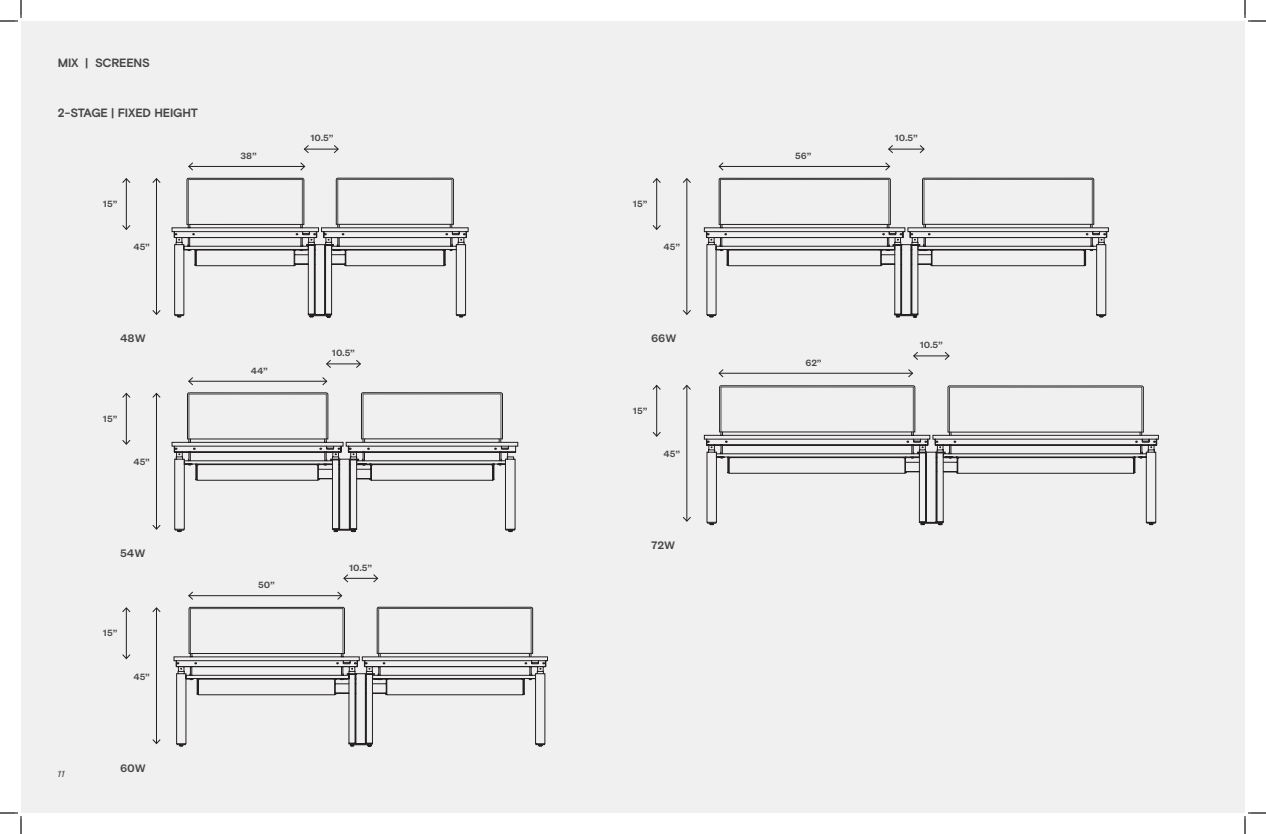
<style>
.page{position:relative;width:1266px;height:834px;background:#fff}
.page>*{position:absolute;margin:0;border:0;box-sizing:border-box;transform-origin:0 0}
.t1{font:700 12px "Basis Grotesque Pro";letter-spacing:-.015em;color:#464646}
.t2{font:500 12px "Founders Grotesk Text";color:#464646}
.t3{font:500 10px "Founders Grotesk Text";color:#464646}
.t4{font:italic 10px "Founders Grotesk Text";color:#464646}
</style>
<div class="page">
<div style="left:21px;top:21px;width:1224px;height:792px;background:#f0f0f0"></div>
<svg style="left:172px;top:178px;width:297px;height:140px"></svg>
<svg style="left:172px;top:392px;width:346px;height:140px"></svg>
<div style="left:363px;top:394px;width:138px;height:45px;border:1px solid #4e4f50"></div>
<svg style="left:174px;top:607px;width:374px;height:140px"></svg>
<div style="left:378px;top:608px;width:153px;height:45px;border:1px solid #4e4f50"></div>
<svg style="left:529px;top:653px;width:3px;height:4px"></svg>
<svg style="left:176px;top:607px;width:205px;height:138px"></svg>
<svg style="left:704px;top:178px;width:405px;height:140px"></svg>
<div style="left:924px;top:179px;width:169px;height:45px;border:1px solid #4e4f50"></div>
<svg style="left:1090px;top:224px;width:3px;height:4px"></svg>
<svg style="left:704px;top:385px;width:455px;height:140px"></svg>
<div style="left:949px;top:387px;width:193px;height:45px;border:1px solid #4e4f50"></div>
<svg style="left:706px;top:385px;width:246px;height:138px"></svg>
<hr style="left:126px;top:179px;width:1px;height:50px;background:#231f20">
<svg style="left:122px;top:178px;width:9px;height:6px"></svg>
<svg style="left:122px;top:224px;width:9px;height:6px"></svg>
<hr style="left:656px;top:179px;width:1px;height:50px;background:#231f20">
<svg style="left:652px;top:178px;width:9px;height:6px"></svg>
<svg style="left:652px;top:224px;width:9px;height:6px"></svg>
<hr style="left:656px;top:385px;width:1px;height:51px;background:#231f20">
<svg style="left:652px;top:384px;width:9px;height:7px"></svg>
<svg style="left:652px;top:431px;width:9px;height:6px"></svg>
<hr style="left:126px;top:393px;width:1px;height:51px;background:#231f20">
<svg style="left:122px;top:392px;width:9px;height:7px"></svg>
<svg style="left:122px;top:439px;width:9px;height:6px"></svg>
<hr style="left:126px;top:608px;width:1px;height:51px;background:#231f20">
<svg style="left:122px;top:607px;width:9px;height:6px"></svg>
<svg style="left:122px;top:653px;width:9px;height:7px"></svg>
<hr style="left:156px;top:179px;width:1px;height:135px;background:#231f20">
<svg style="left:152px;top:178px;width:9px;height:5px"></svg>
<svg style="left:152px;top:310px;width:9px;height:5px"></svg>
<hr style="left:686px;top:179px;width:1px;height:135px;background:#231f20">
<svg style="left:682px;top:178px;width:9px;height:6px"></svg>
<svg style="left:682px;top:309px;width:9px;height:6px"></svg>
<hr style="left:686px;top:385px;width:1px;height:136px;background:#231f20">
<svg style="left:683px;top:384px;width:8px;height:7px"></svg>
<svg style="left:682px;top:516px;width:9px;height:6px"></svg>
<hr style="left:156px;top:393px;width:1px;height:136px;background:#231f20">
<svg style="left:152px;top:392px;width:9px;height:6px"></svg>
<svg style="left:152px;top:525px;width:9px;height:5px"></svg>
<hr style="left:156px;top:608px;width:1px;height:136px;background:#231f20">
<svg style="left:152px;top:607px;width:9px;height:5px"></svg>
<svg style="left:152px;top:739px;width:9px;height:6px"></svg>
<hr style="left:189px;top:166px;width:116px;height:1px;background:#231f20">
<svg style="left:188px;top:162px;width:6px;height:9px"></svg>
<svg style="left:299px;top:162px;width:7px;height:9px"></svg>
<hr style="left:719px;top:166px;width:171px;height:1px;background:#231f20">
<svg style="left:718px;top:162px;width:7px;height:9px"></svg>
<svg style="left:884px;top:162px;width:7px;height:9px"></svg>
<hr style="left:719px;top:373px;width:194px;height:1px;background:#231f20">
<svg style="left:718px;top:369px;width:7px;height:9px"></svg>
<svg style="left:907px;top:369px;width:7px;height:9px"></svg>
<hr style="left:189px;top:381px;width:138px;height:1px;background:#231f20">
<svg style="left:188px;top:377px;width:6px;height:9px"></svg>
<svg style="left:321px;top:377px;width:7px;height:9px"></svg>
<hr style="left:189px;top:595px;width:153px;height:1px;background:#231f20">
<svg style="left:188px;top:591px;width:6px;height:9px"></svg>
<svg style="left:336px;top:591px;width:7px;height:9px"></svg>
<hr style="left:304px;top:149px;width:34px;height:1px;background:#231f20">
<svg style="left:303px;top:145px;width:7px;height:8px"></svg>
<svg style="left:333px;top:145px;width:6px;height:8px"></svg>
<hr style="left:889px;top:149px;width:35px;height:1px;background:#231f20">
<svg style="left:888px;top:145px;width:6px;height:8px"></svg>
<svg style="left:919px;top:145px;width:6px;height:8px"></svg>
<hr style="left:914px;top:355px;width:35px;height:1px;background:#231f20">
<svg style="left:913px;top:352px;width:6px;height:8px"></svg>
<svg style="left:944px;top:352px;width:6px;height:8px"></svg>
<hr style="left:327px;top:363px;width:33px;height:1px;background:#231f20">
<svg style="left:326px;top:360px;width:6px;height:8px"></svg>
<svg style="left:355px;top:360px;width:6px;height:8px"></svg>
<hr style="left:344px;top:578px;width:34px;height:1px;background:#231f20">
<svg style="left:343px;top:574px;width:6px;height:9px"></svg>
<svg style="left:372px;top:574px;width:7px;height:9px"></svg>
<svg style="left:0;top:0;width:22px;height:22px"></svg>
<svg style="left:0;top:812px;width:22px;height:22px"></svg>
<svg style="left:1244px;top:0;width:22px;height:22px"></svg>
<svg style="left:1244px;top:812px;width:22px;height:22px"></svg>
<p class="t1" style="left:58px;top:55px;width:94px">MIX | SCREENS</p>
<p class="t1" style="left:58px;top:105px;width:142px">2-STAGE | FIXED HEIGHT</p>
<p class="t3" style="left:310px;top:131px;width:25px">10.5”</p>
<p class="t3" style="left:895px;top:131px;width:25px">10.5”</p>
<p class="t3" style="left:241px;top:149px;width:18px">38”</p>
<p class="t3" style="left:795px;top:149px;width:18px">56”</p>
<p class="t3" style="left:103px;top:197px;width:16px">15”</p>
<p class="t3" style="left:633px;top:197px;width:16px">15”</p>
<p class="t4" style="left:57px;top:767px;width:9px">11</p>
<p class="t3" style="left:133px;top:240px;width:18px">45”</p>
<p class="t3" style="left:664px;top:240px;width:18px">45”</p>
<p class="t2" style="left:120px;top:330px;width:27px">48W</p>
<p class="t2" style="left:651px;top:330px;width:27px">66W</p>
<p class="t3" style="left:103px;top:412px;width:16px">15”</p>
<p class="t3" style="left:133px;top:455px;width:18px">45”</p>
<p class="t2" style="left:120px;top:545px;width:27px">54W</p>
<p class="t3" style="left:103px;top:626px;width:16px">15”</p>
<p class="t3" style="left:133px;top:669px;width:18px">45”</p>
<p class="t2" style="left:120px;top:760px;width:28px">60W</p>
<p class="t3" style="left:251px;top:364px;width:19px">44”</p>
<p class="t3" style="left:332px;top:346px;width:25px">10.5”</p>
<p class="t3" style="left:258px;top:578px;width:18px">50”</p>
<p class="t3" style="left:349px;top:560px;width:25px">10.5”</p>
<p class="t3" style="left:633px;top:404px;width:16px">15”</p>
<p class="t3" style="left:664px;top:447px;width:18px">45”</p>
<p class="t2" style="left:651px;top:537px;width:26px">72W</p>
<p class="t3" style="left:805px;top:356px;width:18px">62”</p>
<p class="t3" style="left:920px;top:338px;width:25px">10.5”</p>
</div>
